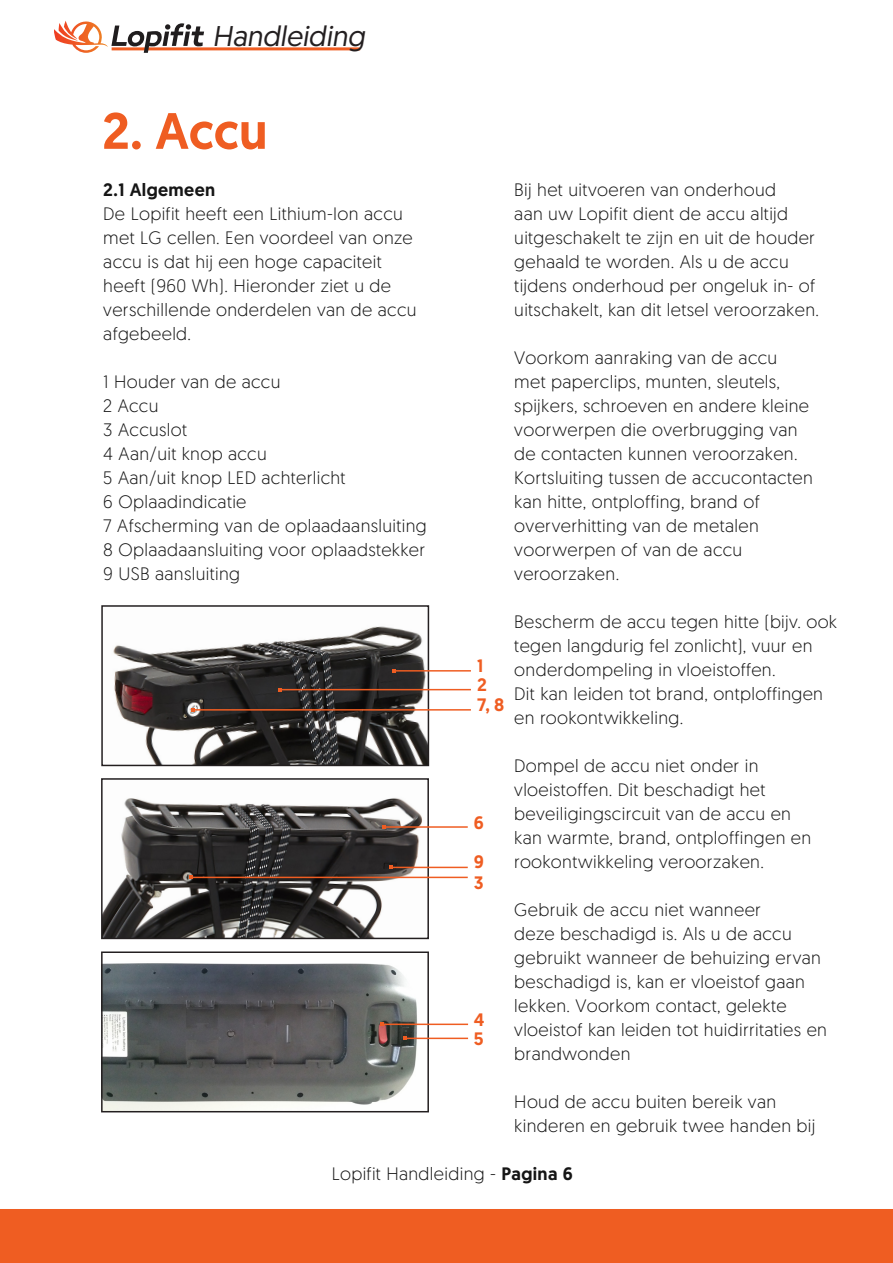
<style>
.page{position:relative;width:893px;height:1263px;background:#fff}
.page>*{position:absolute;margin:0;border:0;box-sizing:border-box;transform-origin:0 0}
.Titel{font:500 51px "Geomanist";color:#ef5d22}
.t1{font:italic 28.5px "Geomanist";color:#231f20}
.Tekst{font:300 18px/24px "Geomanist";letter-spacing:.02em;color:#151515}
.Paragraaf{font:500 18px "Geomanist";letter-spacing:.02em;color:#151515}
.t2{font:500 18px "Geomanist";color:#ef5d22}
.s1{font-weight:500}
</style>
<div class="page">
<div style="left:0;top:1209px;width:893px;height:54px;background:#ef5d22"></div>
<hr style="left:112px;top:47px;width:248px;height:3px;background:#ef5d22">
<svg style="left:54px;top:21px;width:150px;height:32px"></svg>
<img style="left:113px;top:626px;width:313px;height:137px">
<div style="left:101px;top:605px;width:328px;height:161px;border:2px solid #231f20"></div>
<hr style="left:393px;top:670px;width:78px;height:1px;background:#ef5d22">
<hr style="left:281px;top:689px;width:190px;height:1px;background:#ef5d22">
<hr style="left:193px;top:709px;width:278px;height:2px;background:#ef5d22">
<img style="left:104px;top:798px;width:322px;height:138px">
<div style="left:101px;top:778px;width:328px;height:161px;border:2px solid #231f20"></div>
<hr style="left:191px;top:877px;width:277px;height:1px;background:#ef5d22">
<hr style="left:383px;top:826px;width:85px;height:2px;background:#ef5d22">
<hr style="left:391px;top:867px;width:77px;height:1px;background:#ef5d22">
<img style="left:104px;top:963px;width:322px;height:146px">
<div style="left:101px;top:951px;width:328px;height:161px;border:2px solid #231f20"></div>
<hr style="left:382px;top:1023px;width:86px;height:2px;background:#ef5d22">
<hr style="left:405px;top:1037px;width:63px;height:2px;background:#ef5d22">
<h2 class="t1" style="left:213px;top:18px;width:159px">Handleiding</h2>
<p class="Titel" style="left:102px;top:97px;width:167px">2. Accu</p>
<p class="Paragraaf" style="left:103px;top:178px;width:113px">2.1 Algemeen</p>
<p class="Tekst" style="left:103px;top:201px;width:315px">De Lopifit heeft een Lithium-Ion accu met LG cellen. Een voordeel van onze accu is dat hij een hoge capaciteit heeft (960 Wh). Hieronder ziet u de verschillende onderdelen van de accu afgebeeld.</p>
<p class="Tekst" style="left:103px;top:369px;width:179px">1 Houder van de accu</p>
<p class="Tekst" style="left:103px;top:393px;width:57px">2 Accu</p>
<p class="Tekst" style="left:103px;top:417px;width:85px">3 Accuslot</p>
<p class="Tekst" style="left:103px;top:441px;width:165px">4 Aan/uit knop accu</p>
<p class="Tekst" style="left:103px;top:465px;width:244px">5 Aan/uit knop LED achterlicht</p>
<p class="Tekst" style="left:103px;top:489px;width:145px">6 Oplaadindicatie</p>
<p class="Tekst" style="left:103px;top:513px;width:325px">7 Afscherming van de oplaadaansluiting</p>
<p class="Tekst" style="left:103px;top:537px;width:323px">8 Oplaadaansluiting voor oplaadstekker</p>
<p class="Tekst" style="left:103px;top:561px;width:138px">9 USB aansluiting</p>
<p class="t2" style="left:477px;top:654px;width:8px">1</p>
<p class="t2" style="left:477px;top:673px;width:11px">2</p>
<p class="t2" style="left:477px;top:693px;width:29px">7, 8</p>
<p class="t2" style="left:474px;top:810px;width:12px">6</p>
<p class="t2" style="left:474px;top:850px;width:12px">9</p>
<p class="t2" style="left:474px;top:870px;width:11px">3</p>
<p class="t2" style="left:474px;top:1007px;width:12px">4</p>
<p class="t2" style="left:474px;top:1027px;width:11px">5</p>
<p class="Tekst" style="left:514px;top:177px;width:306px">Bij het uitvoeren van onderhoud<br>aan uw Lopifit dient de accu altijd uitgeschakelt te zijn en uit de houder gehaald te worden. Als u de accu tijdens onderhoud per ongeluk in- of uitschakelt, kan dit letsel veroorzaken.</p>
<p class="Tekst" style="left:514px;top:345px;width:300px">Voorkom aanraking van de accu met paperclips, munten, sleutels, spijkers, schroeven en andere kleine voorwerpen die overbrugging van de contacten kunnen veroorzaken.<br>Kortsluiting tussen de accucontacten kan hitte, ontploffing, brand of oververhitting van de metalen voorwerpen of van de accu veroorzaken.</p>
<p class="Tekst" style="left:514px;top:609px;width:324px">Bescherm de accu tegen hitte (bijv. ook tegen langdurig fel zonlicht), vuur en onderdompeling in vloeistoffen.</p>
<p class="Tekst" style="left:514px;top:681px;width:310px">Dit kan leiden tot brand, ontploffingen en rookontwikkeling.</p>
<p class="Tekst" style="left:514px;top:753px;width:298px">Dompel de accu niet onder in vloeistoffen. Dit beschadigt het beveiligingscircuit van de accu en kan warmte, brand, ontploffingen en rookontwikkeling veroorzaken.</p>
<p class="Tekst" style="left:514px;top:897px;width:314px">Gebruik de accu niet wanneer<br>deze beschadigd is. Als u de accu gebruikt wanneer de behuizing ervan beschadigd is, kan er vloeistof gaan lekken. Voorkom contact, gelekte vloeistof kan leiden tot huidirritaties en brandwonden</p>
<p class="Tekst" style="left:514px;top:1089px;width:303px">Houd de accu buiten bereik van kinderen en gebruik twee handen bij</p>
<p class="Tekst" style="left:332px;top:1161px;width:243px">Lopifit Handleiding - <span class="s1">Pagina 6</span></p>
</div>
